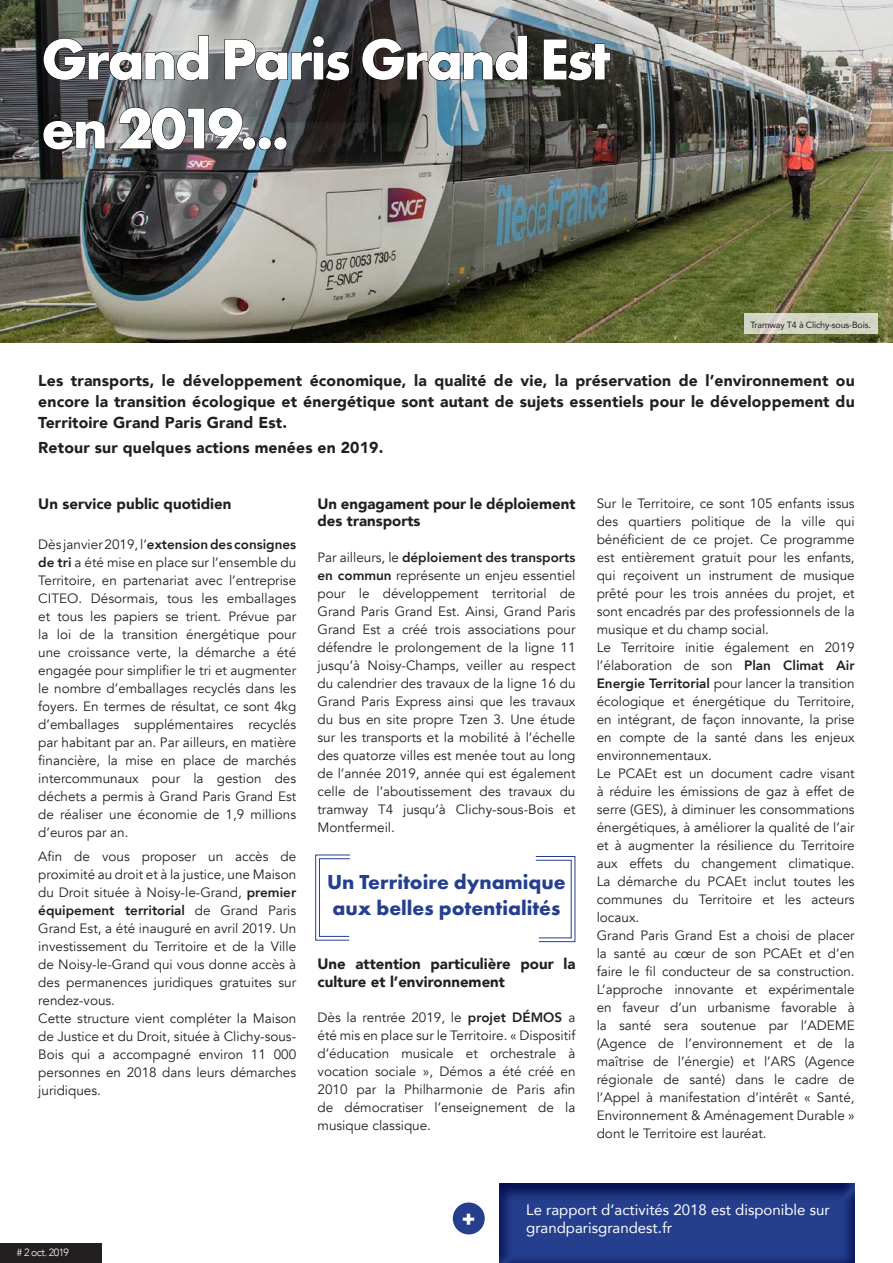
<style>
.page{position:relative;width:893px;height:1263px;background:#fff}
.page>*{position:absolute;margin:0;border:0;box-sizing:border-box;transform-origin:0 0}
.t1{font:700 60px "Futura PT";letter-spacing:-.04em;color:#fff}
.t2{font:700 25.95px "Futura PT";color:#fff}
.t3{font:700 21px/25.2px "Futura PT";color:#253f8e}
.t4{font:900 15.75px/21px "Avenir";letter-spacing:.01em;color:#231f20;text-align:justify}
.t5{font:900 15px/17.2px "Avenir";color:#231f20}
.t6{font:15px/18px "Avenir";color:#fff}
.t7{font:13.5px/18px "Avenir";color:#231f20;text-align:justify}
.t8{font:300 10.5px "Avenir";letter-spacing:-.05em;color:#fff}
.t9{font:9px "Avenir";letter-spacing:-.02em;color:#231f20}
.s1{font-weight:800}
</style>
<div class="page">
<svg style="left:499px;top:1183px;width:356px;height:80px;background:#1f3783"></svg>
<img style="left:0;top:0;width:893px;height:342px">
<img style="left:43px;top:35px;width:166px;height:46px">
<svg style="left:224px;top:35px;width:126px;height:46px;background:#5a6064"></svg>
<img style="left:362px;top:35px;width:166px;height:46px">
<svg style="left:543px;top:39px;width:68px;height:42px;background:#2d302c"></svg>
<svg style="left:43px;top:120px;width:62px;height:30px;background:#414548"></svg>
<svg style="left:117px;top:107px;width:170px;height:43px;background:#666b6f"></svg>
<div style="left:0;top:1243px;width:101px;height:20px;background:#231f20"></div>
<svg style="left:744px;top:314px;width:133px;height:20px;background:#d2d4c5"></svg>
<div style="left:453px;top:1202px;width:32px;height:32px;background:#253f8e;border-radius:50%"></div>
<svg style="left:315px;top:854px;width:35px;height:87px"></svg>
<svg style="left:535px;top:856px;width:41px;height:86px"></svg>
<p class="t1" style="left:41px;top:21px;width:571px">Grand Paris Grand Est</p>
<p class="t1" style="left:41px;top:90px;width:250px">en 2019...</p>
<p class="t9" style="left:750px;top:318px;width:122px">Tramway T4 à Clichy-sous-Bois.</p>
<p class="t4" style="left:38px;top:370px;width:818px">Les transports, le développement économique, la qualité de vie, la préservation de l’environnement ou encore la transition écologique et énergétique sont autant de sujets essentiels pour le développement du Territoire Grand Paris Grand Est.</p>
<p class="t4" style="left:38px;top:437px;width:347px">Retour sur quelques actions menées en 2019.</p>
<p class="t5" style="left:38px;top:495px;width:195px">Un service public quotidien</p>
<p class="t7" style="left:38px;top:535px;width:259px">Dès janvier 2019, l’<span class="s1">extension des consignes de tri</span> a été mise en place sur l’ensemble du Territoire, en partenariat avec l’entreprise CITEO. Désormais, tous les emballages et tous les papiers se trient. Prévue par la loi de la transition énergétique pour une croissance verte, la démarche a été engagée pour simplifier le tri et augmenter le nombre d’emballages recyclés dans les foyers. En termes de résultat, ce sont 4kg d’emballages supplémentaires recyclés par habitant par an. Par ailleurs, en matière financière, la mise en place de marchés intercommunaux pour la gestion des déchets a permis à Grand Paris Grand Est de réaliser une économie de 1,9 millions d’euros par an.</p>
<p class="t7" style="left:38px;top:848px;width:259px">Afin de vous proposer un accès de proximité au droit et à la justice, une Maison du Droit située à Noisy-le-Grand, <span class="s1">premier équipement territorial</span> de Grand Paris Grand Est, a été inauguré en avril 2019. Un investissement du Territoire et de la Ville de Noisy-le-Grand qui vous donne accès à des permanences juridiques gratuites sur rendez-vous.</p>
<p class="t7" style="left:38px;top:1009px;width:259px">Cette structure vient compléter la Maison de Justice et du Droit, située à Clichy-sous-Bois qui a accompagné environ 11 000 personnes en 2018 dans leurs démarches juridiques.</p>
<p class="t5" style="left:317px;top:495px;width:259px">Un engagament pour le déploiement des transports</p>
<p class="t7" style="left:317px;top:548px;width:259px">Par ailleurs, le <span class="s1">déploiement des transports en commun</span> représente un enjeu essentiel pour le développement territorial de Grand Paris Grand Est. Ainsi, Grand Paris Grand Est a créé trois associations pour défendre le prolongement de la ligne 11 jusqu’à Noisy-Champs, veiller au respect du calendrier des travaux de la ligne 16 du Grand Paris Express ainsi que les travaux du bus en site propre Tzen 3. Une étude sur les transports et la mobilité à l’échelle des quatorze villes est menée tout au long de l’année 2019, année qui est également celle de l’aboutissement des travaux du tramway T4 jusqu’à Clichy-sous-Bois et Montfermeil.</p>
<p class="t3" style="left:327px;top:869px;width:240px">Un Territoire dynamique aux belles potentialités</p>
<p class="t5" style="left:317px;top:955px;width:259px">Une attention particulière pour la culture et l’environnement</p>
<p class="t7" style="left:317px;top:1008px;width:259px">Dès la rentrée 2019, le <span class="s1">projet DÉMOS</span> a été mis en place sur le Territoire. « Dispositif d’éducation musicale et orchestrale à vocation sociale », Démos a été créé en 2010 par la Philharmonie de Paris afin de démocratiser l’enseignement de la musique classique.</p>
<p class="t7" style="left:597px;top:494px;width:259px">Sur le Territoire, ce sont 105 enfants issus des quartiers politique de la ville qui bénéficient de ce projet. Ce programme est entièrement gratuit pour les enfants, qui reçoivent un instrument de musique prêté pour les trois années du projet, et sont encadrés par des professionnels de la musique et du champ social.</p>
<p class="t7" style="left:597px;top:638px;width:259px">Le Territoire initie également en 2019 l’élaboration de son <span class="s1">Plan Climat Air Energie Territorial</span> pour lancer la transition écologique et énergétique du Territoire, en intégrant, de façon innovante, la prise en compte de la santé dans les enjeux environnementaux.</p>
<p class="t7" style="left:597px;top:764px;width:259px">Le PCAEt est un document cadre visant à réduire les émissions de gaz à effet de serre (GES), à diminuer les consommations énergétiques, à améliorer la qualité de l’air et à augmenter la résilience du Territoire aux effets du changement climatique.<br>La démarche du PCAEt inclut toutes les communes du Territoire et les acteurs locaux.</p>
<p class="t7" style="left:597px;top:926px;width:259px">Grand Paris Grand Est a choisi de placer la santé au cœur de son PCAEt et d’en faire le fil conducteur de sa construction.<br>L’approche innovante et expérimentale en faveur d’un urbanisme favorable à la santé sera soutenue par l’ADEME (Agence de l’environnement et de la maîtrise de l’énergie) et l’ARS (Agence régionale de santé) dans le cadre de l’Appel à manifestation d’intérêt « Santé, Environnement &amp; Aménagement Durable » dont le Territoire est lauréat.</p>
<p class="t8" style="left:17px;top:1246px;width:54px"># 2 oct. 2019</p>
<p class="t2" style="left:462px;top:1203px;width:14px">+</p>
<p class="t6" style="left:526px;top:1200px;width:305px">Le rapport d’activités 2018 est disponible sur grandparisgrandest.fr</p>
</div>
